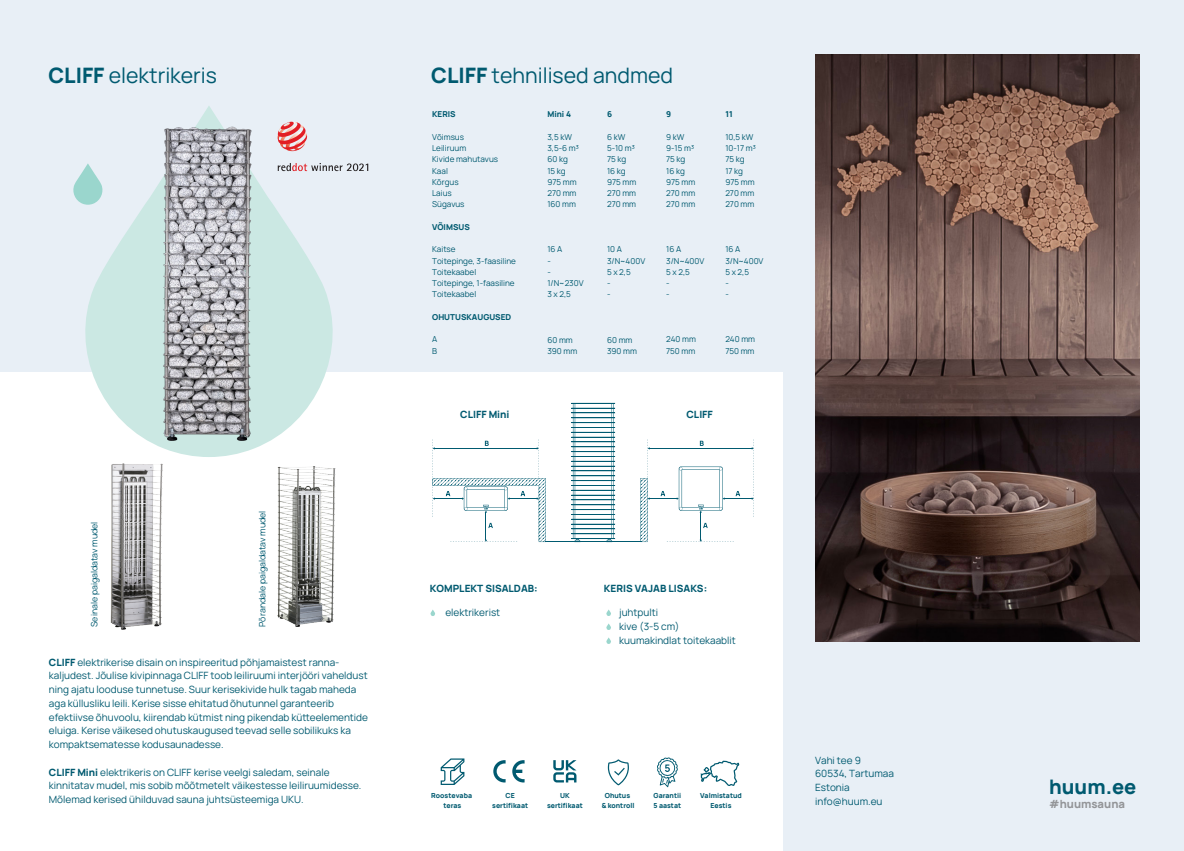
<style>
.page{position:relative;width:1184px;height:851px;background:#fff}
.page>*{position:absolute;margin:0;border:0;box-sizing:border-box;transform-origin:0 0}
.t1{font:21.25px "Manrope";color:#005a70}
.t2{font:800 20px "Manrope";color:#005a70}
.t3{font:800 11.25px "Manrope";color:#939598}
.t4{font:10px/13.8px "Manrope";color:#005a70}
.t5{font:800 10px "Manrope";color:#005a70}
.t6{font:8.75px "Manrope";color:#005a70}
.t7{font:8.12px/11.2px "Manrope";color:#005a70}
.t8{font:800 8.12px "Manrope";color:#005a70}
.t9{font:800 6.88px/9.2px "Manrope";color:#005a70;text-align:center}
.s1{font-weight:800}
</style>
<div class="page">
<div style="left:783px;top:0;width:400px;height:850px;background:#e8eff6"></div>
<img style="left:815px;top:54px;width:324px;height:587px">
<div style="left:0;top:0;width:783px;height:371px;background:#e8eff6"></div>
<svg style="left:349px;top:163px;width:19px;height:8px"></svg>
<svg style="left:73px;top:171px;width:10px;height:33px"></svg>
<img style="left:83px;top:106px;width:252px;height:351px">
<img style="left:110px;top:463px;width:53px;height:167px">
<img style="left:277px;top:466px;width:59px;height:160px">
<svg style="left:440px;top:758px;width:24px;height:26px"></svg>
<svg style="left:493px;top:760px;width:31px;height:22px"></svg>
<svg style="left:608px;top:759px;width:21px;height:26px"></svg>
<svg style="left:700px;top:760px;width:39px;height:26px"></svg>
<svg style="left:553px;top:760px;width:23px;height:22px"></svg>
<svg style="left:657px;top:757px;width:21px;height:30px"></svg>
<hr style="left:571px;top:403px;width:44px;height:1px;background:#005a70">
<hr style="left:571px;top:408px;width:44px;height:1px;background:#005a70">
<hr style="left:571px;top:407px;width:44px;height:1px;background:#005a70">
<hr style="left:571px;top:412px;width:44px;height:1px;background:#005a70">
<hr style="left:571px;top:417px;width:44px;height:1px;background:#005a70">
<hr style="left:571px;top:422px;width:44px;height:1px;background:#005a70">
<hr style="left:571px;top:427px;width:44px;height:1px;background:#005a70">
<hr style="left:571px;top:432px;width:44px;height:1px;background:#005a70">
<hr style="left:571px;top:437px;width:44px;height:1px;background:#005a70">
<hr style="left:571px;top:436px;width:44px;height:1px;background:#005a70">
<hr style="left:571px;top:441px;width:44px;height:1px;background:#005a70">
<hr style="left:571px;top:446px;width:44px;height:1px;background:#005a70">
<hr style="left:571px;top:451px;width:44px;height:1px;background:#005a70">
<hr style="left:571px;top:456px;width:44px;height:1px;background:#005a70">
<hr style="left:571px;top:461px;width:44px;height:1px;background:#005a70">
<hr style="left:571px;top:466px;width:44px;height:1px;background:#005a70">
<hr style="left:571px;top:465px;width:44px;height:1px;background:#005a70">
<hr style="left:571px;top:470px;width:44px;height:1px;background:#005a70">
<hr style="left:571px;top:475px;width:44px;height:1px;background:#005a70">
<hr style="left:571px;top:480px;width:44px;height:1px;background:#005a70">
<hr style="left:571px;top:485px;width:44px;height:1px;background:#005a70">
<hr style="left:571px;top:490px;width:44px;height:1px;background:#005a70">
<hr style="left:571px;top:489px;width:44px;height:1px;background:#005a70">
<hr style="left:571px;top:495px;width:44px;height:1px;background:#005a70">
<hr style="left:571px;top:494px;width:44px;height:1px;background:#005a70">
<hr style="left:571px;top:499px;width:44px;height:1px;background:#005a70">
<hr style="left:571px;top:504px;width:44px;height:1px;background:#005a70">
<hr style="left:571px;top:509px;width:44px;height:1px;background:#005a70">
<hr style="left:571px;top:514px;width:44px;height:1px;background:#005a70">
<hr style="left:571px;top:519px;width:44px;height:1px;background:#005a70">
<hr style="left:571px;top:518px;width:44px;height:1px;background:#005a70">
<hr style="left:571px;top:524px;width:44px;height:1px;background:#005a70">
<hr style="left:571px;top:523px;width:44px;height:1px;background:#005a70">
<hr style="left:571px;top:528px;width:44px;height:1px;background:#005a70">
<hr style="left:571px;top:533px;width:44px;height:1px;background:#005a70">
<hr style="left:571px;top:538px;width:44px;height:1px;background:#005a70">
<hr style="left:573px;top:403px;width:2px;height:135px;background:#005a70">
<hr style="left:611px;top:403px;width:3px;height:135px;background:#005a70">
<svg style="left:574px;top:539px;width:6px;height:2px"></svg>
<svg style="left:606px;top:539px;width:6px;height:2px"></svg>
<hr style="left:545px;top:541px;width:97px;height:1px;background:#005a70">
<svg style="left:432px;top:439px;width:114px;height:103px"></svg>
<svg style="left:640px;top:439px;width:114px;height:103px"></svg>
<svg style="left:606px;top:609px;width:5px;height:7px"></svg>
<svg style="left:606px;top:623px;width:5px;height:7px"></svg>
<svg style="left:606px;top:637px;width:5px;height:6px"></svg>
<svg style="left:430px;top:609px;width:5px;height:7px"></svg>
<h1 class="t1" style="left:48px;top:60px;width:170px"><span class="s1">CLIFF</span> elektrikeris</h1>
<p class="t6" style="left:88px;top:626px;width:107px;rotate:-90deg">Seinale paigaldatav mudel</p>
<p class="t6" style="left:256px;top:626px;width:118px;rotate:-90deg">Põrandale paigaldatav mudel</p>
<p class="t4" style="left:49px;top:654px;width:321px"><span class="s1">CLIFF</span> elektrikerise disain on inspireeritud põhjamaistest ranna&shy;kaljudest. Jõulise kivipinnaga CLIFF toob leiliruumi interjööri vaheldust ning ajatu looduse tunnetuse. Suur kerisekivide hulk tagab maheda aga küllusliku leili. Kerise sisse ehitatud õhutunnel garanteerib efektiivse õhuvoolu, kiirendab kütmist ning pikendab kütteelementide eluiga. Kerise väikesed ohutuskaugused teevad selle sobilikuks ka kompaktsematesse kodusaunadesse.</p>
<p class="t4" style="left:49px;top:764px;width:314px"><span class="s1">CLIFF Mini</span> elektrikeris on CLIFF kerise veelgi saledam, seinale kinnitatav mudel, mis sobib mõõtmetelt väikestesse leiliruumidesse.<br>Mõlemad kerised ühilduvad sauna juhtsüsteemiga UKU.</p>
<h1 class="t1" style="left:431px;top:60px;width:243px"><span class="s1">CLIFF</span> tehnilised andmed</h1>
<p class="t8" style="left:432px;top:109px;width:25px">KERIS</p>
<p class="t7" style="left:432px;top:131px;width:67px">Võimsus<br>Leiliruum<br>Kivide mahutavus<br>Kaal<br>Kõrgus<br>Laius<br>Sügavus</p>
<p class="t8" style="left:432px;top:221px;width:39px">VÕIMSUS</p>
<p class="t7" style="left:432px;top:243px;width:85px">Kaitse<br>Toitepinge, 3-faasiline<br>Toitekaabel<br>Toitepinge, 1-faasiline<br>Toitekaabel</p>
<p class="t8" style="left:432px;top:311px;width:81px">OHUTUSKAUGUSED</p>
<p class="t7" style="left:432px;top:333px;width:7px">A<br>B</p>
<p class="t8" style="left:547px;top:109px;width:25px">Mini 4</p>
<p class="t7" style="left:547px;top:131px;width:33px">3,5 kW<br>3,5-6 m³<br>60 kg<br>15 kg<br>975 mm<br>270 mm<br>160 mm</p>
<p class="t7" style="left:547px;top:243px;width:38px">16 A<br>-<br>-<br>1/N~230V<br>3 x 2,5</p>
<p class="t7" style="left:547px;top:333px;width:31px">60 mm<br>390 mm</p>
<p class="t8" style="left:607px;top:109px;width:7px">6</p>
<p class="t7" style="left:607px;top:131px;width:31px">6 kW<br>5-10 m³<br>75 kg<br>16 kg<br>975 mm<br>270 mm<br>270 mm</p>
<p class="t7" style="left:607px;top:243px;width:40px">10 A<br>3/N~400V<br>5 x 2,5<br>-<br>-</p>
<p class="t7" style="left:607px;top:333px;width:31px">60 mm<br>390 mm</p>
<p class="t8" style="left:666px;top:109px;width:7px">9</p>
<p class="t7" style="left:666px;top:131px;width:31px">9 kW<br>9-15 m³<br>75 kg<br>16 kg<br>975 mm<br>270 mm<br>270 mm</p>
<p class="t7" style="left:666px;top:243px;width:40px">16 A<br>3/N~400V<br>5 x 2,5<br>-<br>-</p>
<p class="t7" style="left:666px;top:333px;width:31px">240 mm<br>750 mm</p>
<p class="t8" style="left:725px;top:109px;width:9px">11</p>
<p class="t7" style="left:725px;top:131px;width:32px">10,5 kW<br>10-17 m³<br>75 kg<br>17 kg<br>975 mm<br>270 mm<br>270 mm</p>
<p class="t7" style="left:725px;top:243px;width:40px">16 A<br>3/N~400V<br>5 x 2,5<br>-<br>-</p>
<p class="t7" style="left:725px;top:333px;width:31px">240 mm<br>750 mm</p>
<p class="t5" style="left:460px;top:407px;width:51px">CLIFF Mini</p>
<p class="t5" style="left:686px;top:407px;width:28px">CLIFF</p>
<p class="t5" style="left:430px;top:581px;width:109px">KOMPLEKT SISALDAB:</p>
<p class="t4" style="left:445px;top:605px;width:56px">elektrikerist</p>
<p class="t5" style="left:604px;top:581px;width:105px">KERIS VAJAB LISAKS:</p>
<p class="t4" style="left:619px;top:605px;width:118px">juhtpulti<br>kive (3-5 cm) kuumakindlat toitekaablit</p>
<p class="t9" style="left:431px;top:790px;width:42px">Roostevaba teras</p>
<p class="t9" style="left:492px;top:790px;width:37px">CE sertifikaat</p>
<p class="t9" style="left:601px;top:790px;width:35px">Ohutus<br>&amp; kontroll</p>
<p class="t9" style="left:700px;top:790px;width:43px">Valmistatud<br>Eestis</p>
<p class="t9" style="left:547px;top:790px;width:37px">UK sertifikaat</p>
<p class="t9" style="left:653px;top:790px;width:29px;text-align:left">Garantii<br>5 aastat</p>
<p class="t4" style="left:815px;top:752px;width:80px">Vahi tee 9<br>60534, Tartumaa<br>Estonia info@huum.eu</p>
<h2 class="t2" style="left:1049px;top:772px;width:89px">huum.ee</h2>
<p class="t3" style="left:1049px;top:795px;width:77px">#huumsauna</p>
</div>
